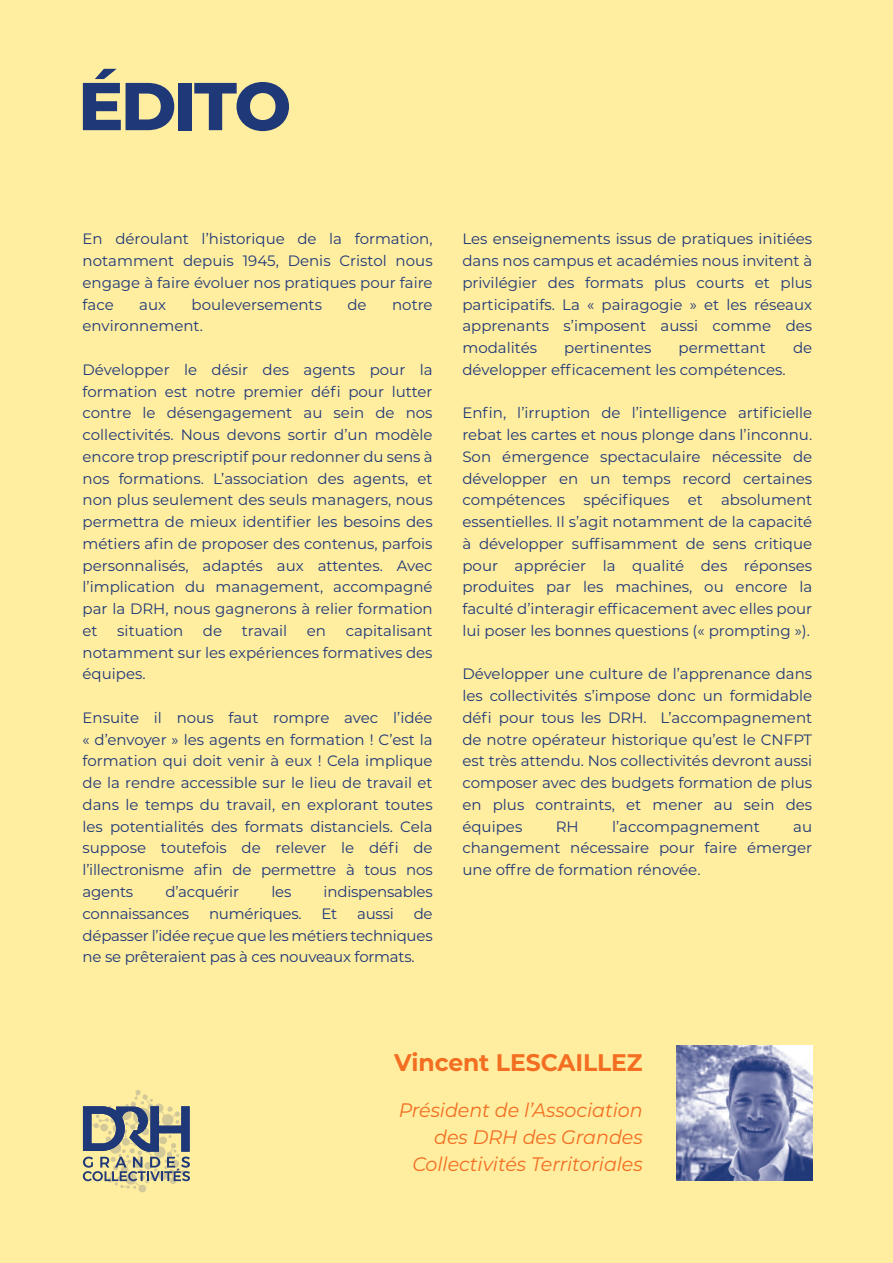
<style>
.page{position:relative;width:893px;height:1263px;background:#ffeda0}
.page>*{position:absolute;margin:0;border:0;box-sizing:border-box;transform-origin:0 0}
.t1{font:800 67.5px "Montserrat";letter-spacing:-.04em;color:#1f3878}
.t2{font:700 24px "Montserrat";letter-spacing:-.005em;color:#f36e21}
.t3{font:italic 19.5px/27.2px "Montserrat";letter-spacing:-.005em;color:#f36e21;text-align:right}
.t4{font:15px/21.8px "Montserrat";color:#1f3878;text-align:justify}
</style>
<div class="page">
<svg style="left:83px;top:1090px;width:107px;height:102px"></svg>
<img style="left:676px;top:1045px;width:136px;height:136px">
<h1 class="t1" style="left:78px;top:57px;width:215px">ÉDITO</h1>
<p class="t4" style="left:83px;top:228px;width:352px">En déroulant l’historique de la formation, notamment depuis 1945, Denis Cristol nous engage à faire évoluer nos pratiques pour faire face</p>
<p class="t4" style="left:139px;top:293px;width:28px">aux</p>
<p class="t4" style="left:192px;top:293px;width:132px">bouleversements</p>
<p class="t4" style="left:347px;top:293px;width:21px">de</p>
<p class="t4" style="left:392px;top:293px;width:42px">notre</p>
<p class="t4" style="left:83px;top:315px;width:122px">environnement.</p>
<p class="t4" style="left:83px;top:358px;width:352px">Développer le désir des agents pour la formation est notre premier défi pour lutter contre le désengagement au sein de nos collectivités. Nous devons sortir d’un modèle encore trop prescriptif pour redonner du sens à nos formations. L’association des agents, et non plus seulement des seuls managers, nous permettra de mieux identifier les besoins des métiers afin de proposer des contenus, parfois personnalisés, adaptés aux attentes. Avec l’implication du management, accompagné par la DRH, nous gagnerons à relier formation et</p>
<p class="t4" style="left:83px;top:619px;width:352px;text-indent:263px">capitalisant notamment sur les expériences formatives des équipes.</p>
<p class="t4" style="left:83px;top:706px;width:352px">Ensuite il nous faut rompre avec l’idée « d’envoyer » les agents en formation ! C’est la formation qui doit venir à eux ! Cela implique de la rendre accessible sur le lieu de travail et dans le temps du travail, en explorant toutes les potentialités des formats distanciels. Cela suppose toutefois de relever le défi de l’illectronisme afin de permettre à tous nos agents</p>
<p class="t4" style="left:117px;top:619px;width:68px">situation</p>
<p class="t4" style="left:203px;top:619px;width:21px">de</p>
<p class="t4" style="left:242px;top:619px;width:47px">travail</p>
<p class="t4" style="left:307px;top:619px;width:21px">en</p>
<p class="t4" style="left:165px;top:880px;width:75px">d’acquérir</p>
<p class="t4" style="left:271px;top:880px;width:21px">les</p>
<p class="t4" style="left:324px;top:880px;width:111px">indispensables</p>
<p class="t4" style="left:83px;top:902px;width:108px">connaissances</p>
<p class="t4" style="left:209px;top:902px;width:94px">numériques.</p>
<p class="t4" style="left:322px;top:902px;width:17px">Et</p>
<p class="t4" style="left:357px;top:902px;width:38px">aussi</p>
<p class="t4" style="left:83px;top:902px;width:352px;text-indent:331px">de dépasser l’idée reçue que les métiers techniques ne se prêteraient pas à ces nouveaux formats.</p>
<p class="t4" style="left:462px;top:228px;width:351px">Les enseignements issus de pratiques initiées dans nos campus et académies nous invitent à privilégier des formats plus courts et plus participatifs. La « pairagogie » et les réseaux apprenants s’imposent aussi comme des modalités</p>
<p class="t4" style="left:564px;top:336px;width:89px">pertinentes</p>
<p class="t4" style="left:679px;top:336px;width:89px">permettant</p>
<p class="t4" style="left:793px;top:336px;width:21px">de</p>
<p class="t4" style="left:462px;top:358px;width:325px">développer efficacement les compétences.</p>
<p class="t4" style="left:462px;top:402px;width:351px">Enfin, l’irruption de l’intelligence artificielle rebat les cartes et nous plonge dans l’inconnu.<br>Son émergence spectaculaire nécessite de développer en un temps record certaines compétences spécifiques et absolument essentielles. Il s’agit notamment de la capacité à développer suffisamment de sens critique pour apprécier la qualité des réponses produites par les machines, ou encore la faculté d’interagir efficacement avec elles pour lui poser les bonnes questions (« prompting »).</p>
<p class="t4" style="left:462px;top:663px;width:351px">Développer une culture de l’apprenance dans les collectivités s’impose donc un formidable défi pour tous les DRH. L’accompagnement de notre opérateur historique qu’est le CNFPT est très attendu. Nos collectivités devront aussi composer avec des budgets formation de plus en plus contraints, et mener au sein des équipes</p>
<p class="t4" style="left:556px;top:815px;width:25px">RH</p>
<p class="t4" style="left:612px;top:815px;width:149px">l’accompagnement</p>
<p class="t4" style="left:462px;top:815px;width:351px;text-indent:331px">au changement nécessaire pour faire émerger une offre de formation rénovée.</p>
<h2 class="t2" style="left:394px;top:1045px;width:250px">Vincent LESCAILLEZ</h2>
<h3 class="t3" style="left:399px;top:1096px;width:246px">Président de l’Association des DRH des Grandes<br>Collectivités Territoriales</h3>
</div>
